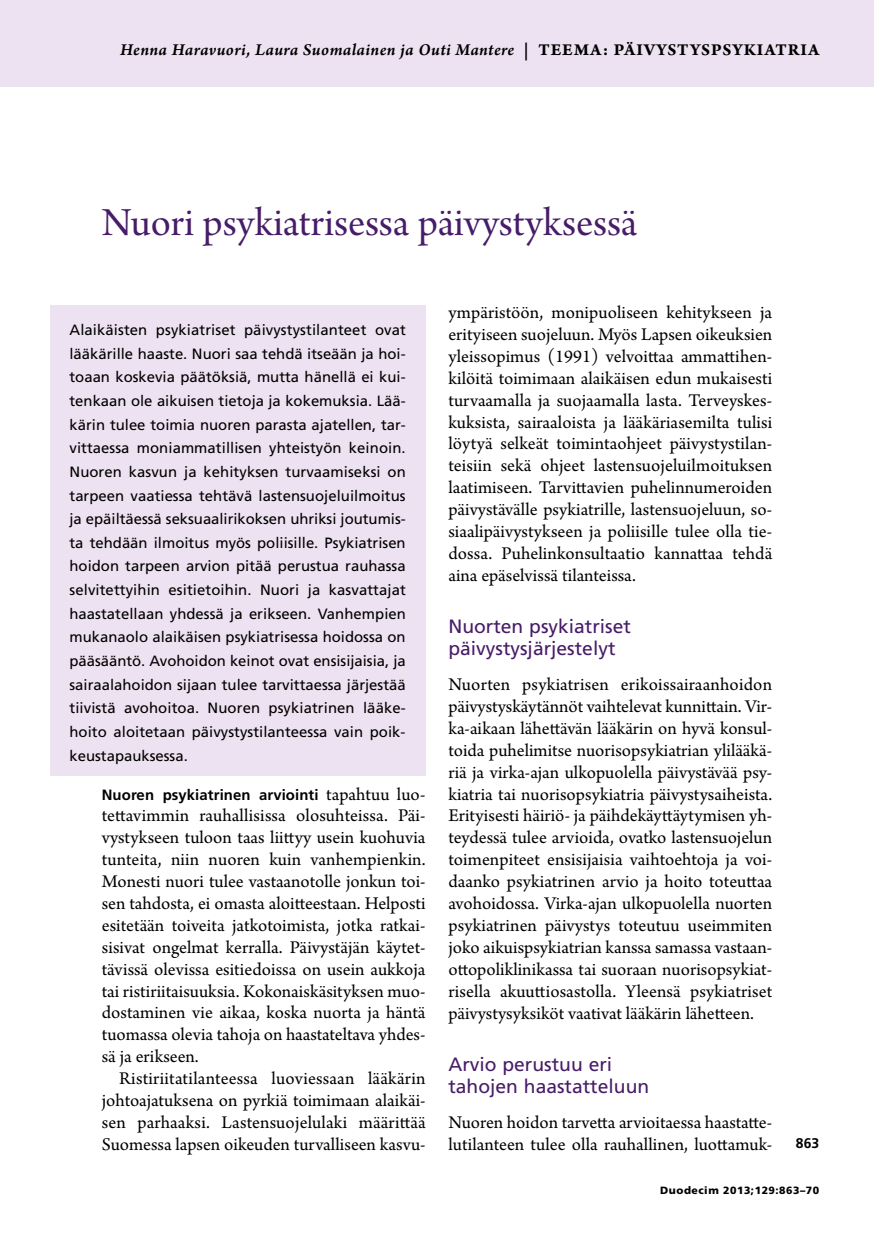
<style>
.page{position:relative;width:874px;height:1241px;background:#fff}
.page>*{position:absolute;margin:0;border:0;box-sizing:border-box;transform-origin:0 0}
.t1{font:42px "Arno Pro Subhead";color:#471c68}
.t2{font:19.25px/21.9px "Frutiger LT Std";color:#471c68}
.t3{font:18.9px/21.9px "Arno Pro";color:#000;text-align:justify}
.t4{font:17.5px "Arno Pro Smbd Italic Sm Text";letter-spacing:.02em;color:#000}
.t5{font:14.88px/23.6px "Frutiger LT Std";letter-spacing:.005em;color:#000;text-align:justify}
.t6{font:700 14.88px "Frutiger LT Std";letter-spacing:.005em;color:#000}
.t7{font:700 14px "Frutiger LT Std";color:#000}
.t8{font:900 10.5px "Frutiger LT Std";letter-spacing:.05em;color:#000}
.s1{font-family:"Arno Pro Bold Sm Text"}
.s2{font-family:"Arno Pro";font-weight:400;font-size:18.9px}
</style>
<div class="page">
<div style="left:50px;top:305px;width:375px;height:470px;background:#ede2f1"></div>
<div style="left:0;top:0;width:873px;height:87px;background:#ede2f1"></div>
<p class="t4" style="left:120px;top:39px;width:700px">Henna Haravuori, Laura Suomalainen ja Outi Mantere <span class="s1">| TEEMA: PÄIVYSTYSPSYKIATRIA</span></p>
<h1 class="t1" style="left:102px;top:199px;width:537px">Nuori psykiatrisessa päivystyksessä</h1>
<p class="t5" style="left:69px;top:318px;width:338px">Alaikäisten psykiatriset päivystystilanteet ovat lääkärille haaste. Nuori saa tehdä itseään ja hoi&shy;toaan koskevia päätöksiä, mutta hänellä ei kui&shy;tenkaan ole aikuisen tietoja ja kokemuksia. Lää&shy;kärin tulee toimia nuoren parasta ajatellen, tar&shy;vittaessa moniammatillisen yhteistyön keinoin.<br>Nuoren kasvun ja kehityksen turvaamiseksi on tarpeen vaatiessa tehtävä lastensuojeluilmoitus ja epäiltäessä seksuaalirikoksen uhriksi joutumis&shy;ta tehdään ilmoitus myös poliisille. Psykiatrisen hoidon tarpeen arvion pitää perustua rauhassa selvitettyihin esitietoihin. Nuori ja kasvattajat haastatellaan yhdessä ja erikseen. Vanhempien mukanaolo alaikäisen psykiatrisessa hoidossa on pääsääntö. Avohoidon keinot ovat ensisijaisia, ja sairaalahoidon sijaan tulee tarvittaessa järjestää tiivistä avohoitoa. Nuoren psykiatrinen lääke&shy;hoito aloitetaan päivystystilanteessa vain poik&shy;keustapauksessa.</p>
<p class="t6" style="left:102px;top:785px;width:325px">Nuoren psykiatrinen arviointi <span class="s2">tapahtuu luo-</span></p>
<p class="t3" style="left:102px;top:805px;width:325px">tettavimmin rauhallisissa olosuhteissa. Päi&shy;vystykseen tuloon taas liittyy usein kuohuvia tunteita, niin nuoren kuin vanhempienkin.<br>Monesti nuori tulee vastaanotolle jonkun toi&shy;sen tahdosta, ei omasta aloitteestaan. Helposti esitetään toiveita jatkotoimista, jotka ratkai&shy;sisivat ongelmat kerralla. Päivystäjän käytet&shy;tävissä olevissa esitiedoissa on usein aukkoja tai ristiriitaisuuksia. Kokonaiskäsityksen muo&shy;dostaminen vie aikaa, koska nuorta ja häntä tuomassa olevia tahoja on haastateltava yhdes&shy;sä ja erikseen.</p>
<p class="t3" style="left:102px;top:1068px;width:325px;text-indent:17px">Ristiriitatilanteessa luoviessaan lääkärin johtoajatuksena on pyrkiä toimimaan alaikäi&shy;sen parhaaksi. Lastensuojelulaki määrittää Suomessa lapsen oikeuden turvalliseen kasvu-</p>
<p class="t3" style="left:448px;top:302px;width:325px">ympäristöön, monipuoliseen kehitykseen ja erityiseen suojeluun. Myös Lapsen oikeuksien yleissopimus (1991) velvoittaa ammattihen&shy;kilöitä toimimaan alaikäisen edun mukaisesti turvaamalla ja suojaamalla lasta. Terveyskes&shy;kuksista, sairaaloista ja lääkäriasemilta tulisi löytyä selkeät toimintaohjeet päivystystilan&shy;teisiin sekä ohjeet lastensuojeluilmoituksen laatimiseen. Tarvittavien puhelinnumeroiden päivystävälle psykiatrille, lastensuojeluun, so&shy;siaalipäivystykseen ja poliisille tulee olla tie&shy;dossa. Puhelinkonsultaatio kannattaa tehdä aina epäselvissä tilanteissa.</p>
<p class="t2" style="left:448px;top:615px;width:184px">Nuorten psykiatriset päivystysjärjestelyt</p>
<p class="t3" style="left:448px;top:674px;width:325px">Nuorten psykiatrisen erikoissairaanhoidon päivystyskäytännöt vaihtelevat kunnittain. Vir&shy;ka-aikaan lähettävän lääkärin on hyvä konsul&shy;toida puhelimitse nuorisopsykiatrian ylilääkä&shy;riä ja virka-ajan ulkopuolella päivystävää psy&shy;kiatria tai nuorisopsykiatria päivystysaiheista.<br>Erityisesti häiriö- ja päihdekäyttäytymisen yh&shy;teydessä tulee arvioida, ovatko lastensuojelun toimenpiteet ensisijaisia vaihtoehtoja ja voi&shy;daanko psykiatrinen arvio ja hoito toteuttaa avohoidossa. Virka-ajan ulkopuolella nuorten psykiatrinen päivystys toteutuu useimmiten joko aikuispsykiatrian kanssa samassa vastaan&shy;ottopoliklinikassa tai suoraan nuorisopsykiat&shy;risella akuuttiosastolla. Yleensä psykiatriset päivystysyksiköt vaativat lääkärin lähetteen.</p>
<p class="t2" style="left:448px;top:1053px;width:202px">Arvio perustuu eri tahojen haastatteluun</p>
<p class="t3" style="left:448px;top:1112px;width:325px">Nuoren hoidon tarvetta arvioitaessa haastatte&shy;lutilanteen tulee olla rauhallinen, luottamuk-</p>
<p class="t7" style="left:795px;top:1134px;width:25px">863</p>
<p class="t8" style="left:660px;top:1183px;width:160px">Duodecim 2013;129:863–70</p>
</div>
